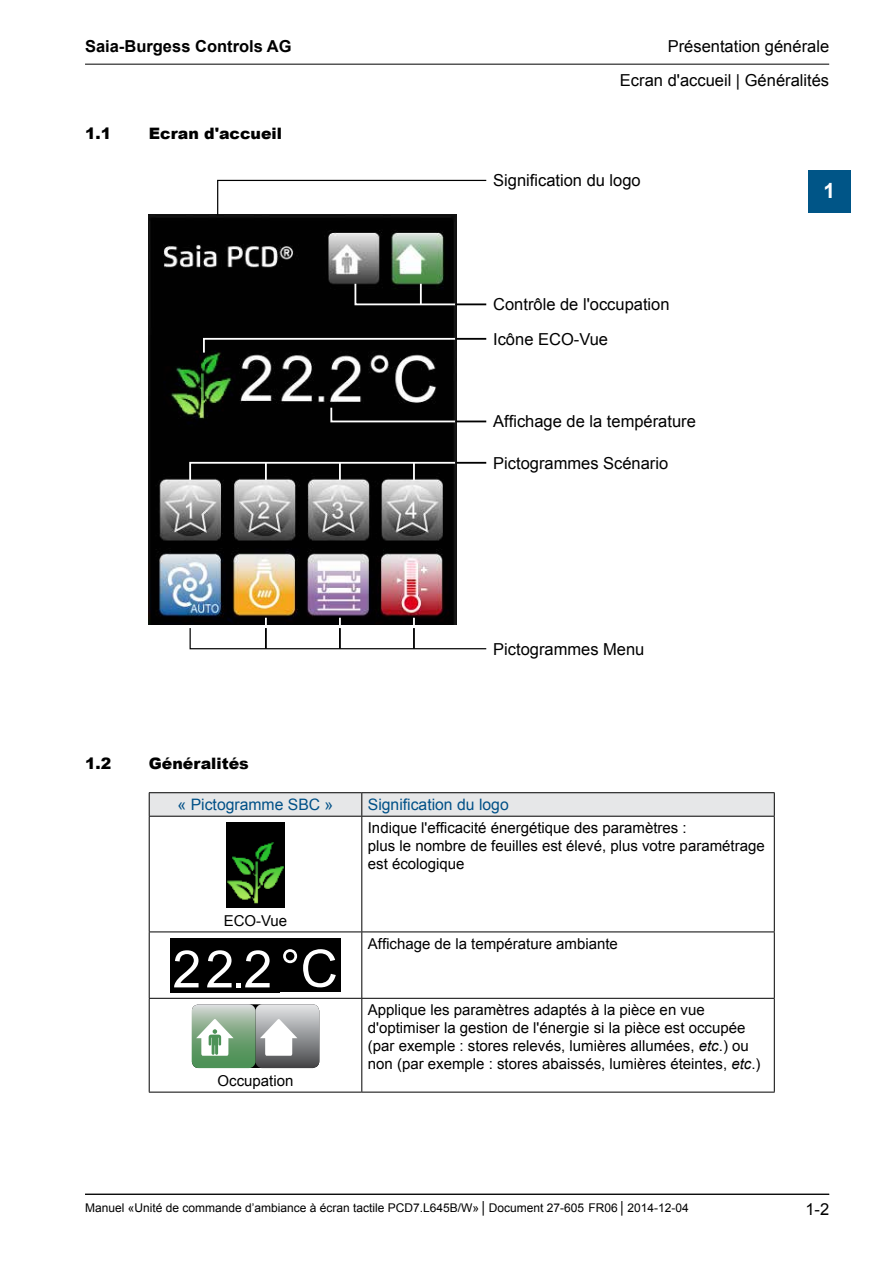
<style>
.page{position:relative;width:893px;height:1263px;background:#fff}
.page>*{position:absolute;margin:0;border:0;box-sizing:border-box;transform-origin:0 0}
.t1{font:700 21px "Arial";color:#fff}
.EN_Fliesstext_linksb{font:16.5px "Arial";color:#000}
.t2{font:700 16.5px "Arial";color:#000}
.EN_TextTabelle_Head{font:15.75px "Arial";color:#005087}
.EN_Ueberschrift_2{font:900 15.75px "Arial";color:#000}
.EN_TextTabelle_10pt{font:15px/18px "Arial";color:#000}
.t3{font:12px "Arial";color:#000}
.s1{font-style:italic}
</style>
<div class="page">
<img style="left:149px;top:215px;width:308px;height:409px">
<svg style="left:216px;top:179px;width:271px;height:37px"></svg>
<svg style="left:354px;top:282px;width:103px;height:24px;background:#1c1e1c"></svg>
<svg style="left:329px;top:406px;width:128px;height:17px;background:#1e1e1e"></svg>
<svg style="left:202px;top:337px;width:255px;height:17px;background:#1d1d1d"></svg>
<hr style="left:420px;top:284px;width:2px;height:20px;background:#fff">
<svg style="left:188px;top:461px;width:269px;height:21px;background:#303030"></svg>
<svg style="left:189px;top:618px;width:298px;height:32px"></svg>
<hr style="left:265px;top:628px;width:2px;height:21px;background:#000">
<hr style="left:339px;top:628px;width:2px;height:21px;background:#000">
<hr style="left:413px;top:628px;width:2px;height:21px;background:#000">
<hr style="left:455px;top:338px;width:31px;height:2px;background:#000">
<hr style="left:455px;top:303px;width:31px;height:2px;background:#000">
<hr style="left:455px;top:462px;width:31px;height:2px;background:#000">
<hr style="left:455px;top:421px;width:31px;height:1px;background:#000">
<hr style="left:85px;top:64px;width:744px;height:1px;background:#000">
<hr style="left:85px;top:1194px;width:744px;height:1px;background:#000">
<div style="left:808px;top:170px;width:42px;height:43px;background:#005587"></div>
<hr style="left:149px;top:932px;width:1px;height:66px;background:#000">
<hr style="left:361px;top:932px;width:1px;height:66px;background:#000">
<hr style="left:774px;top:932px;width:1px;height:66px;background:#000">
<hr style="left:149px;top:998px;width:213px;height:1px;background:#000">
<hr style="left:149px;top:999px;width:1px;height:93px;background:#000">
<hr style="left:362px;top:998px;width:413px;height:1px;background:#000">
<hr style="left:361px;top:999px;width:1px;height:93px;background:#000">
<hr style="left:774px;top:999px;width:1px;height:93px;background:#000">
<hr style="left:149px;top:1092px;width:213px;height:1px;background:#000">
<hr style="left:362px;top:1092px;width:413px;height:1px;background:#000">
<hr style="left:149px;top:792px;width:213px;height:1px;background:#000">
<hr style="left:362px;top:792px;width:413px;height:1px;background:#000">
<svg style="left:149px;top:793px;width:626px;height:23px;background:#dfe0e1"></svg>
<hr style="left:149px;top:816px;width:213px;height:1px;background:#000">
<hr style="left:149px;top:816px;width:1px;height:115px;background:#000">
<hr style="left:362px;top:816px;width:413px;height:1px;background:#000">
<hr style="left:361px;top:816px;width:1px;height:115px;background:#000">
<hr style="left:774px;top:816px;width:1px;height:115px;background:#000">
<hr style="left:149px;top:931px;width:213px;height:1px;background:#000">
<hr style="left:362px;top:931px;width:413px;height:1px;background:#000">
<img style="left:227px;top:822px;width:57px;height:86px">
<div style="left:170px;top:947px;width:33px;height:45px;background:#000"></div>
<svg style="left:174px;top:950px;width:25px;height:37px"></svg>
<div style="left:203px;top:947px;width:33px;height:45px;background:#000"></div>
<div style="left:241px;top:947px;width:33px;height:45px;background:#000"></div>
<div style="left:279px;top:938px;width:62px;height:53px;background:#000"></div>
<svg style="left:283px;top:949px;width:14px;height:14px"></svg>
<svg style="left:303px;top:949px;width:33px;height:38px"></svg>
<svg style="left:236px;top:947px;width:5px;height:45px"></svg>
<div style="left:274px;top:938px;width:5px;height:54px;background:#000"></div>
<div style="left:170px;top:938px;width:104px;height:9px;background:#000"></div>
<hr style="left:278px;top:991px;width:63px;height:1px;background:#000">
<svg style="left:207px;top:950px;width:63px;height:37px"></svg>
<svg style="left:192px;top:1004px;width:127px;height:64px"></svg>
<p class="t2" style="left:85px;top:36px;width:208px">Saia-Burgess Controls AG</p>
<p class="EN_Ueberschrift_2" style="left:85px;top:122px;width:28px">1.1</p>
<p class="EN_Ueberschrift_2" style="left:149px;top:122px;width:135px">Ecran d'accueil</p>
<p class="EN_Fliesstext_linksb" style="left:668px;top:36px;width:163px">Présentation générale</p>
<p class="EN_Fliesstext_linksb" style="left:620px;top:70px;width:211px">Ecran d'accueil | Généralités</p>
<p class="EN_Fliesstext_linksb" style="left:493px;top:170px;width:149px">Signification du logo</p>
<p class="EN_Fliesstext_linksb" style="left:493px;top:294px;width:178px">Contrôle de l'occupation</p>
<p class="EN_Fliesstext_linksb" style="left:493px;top:328px;width:116px">Icône ECO-Vue</p>
<p class="EN_Fliesstext_linksb" style="left:493px;top:411px;width:204px">Affichage de la température</p>
<p class="EN_Fliesstext_linksb" style="left:493px;top:452px;width:177px">Pictogrammes Scénario</p>
<p class="EN_Fliesstext_linksb" style="left:493px;top:638px;width:153px">Pictogrammes Menu</p>
<h1 class="t1" style="left:823px;top:177px;width:13px">1</h1>
<p class="EN_Ueberschrift_2" style="left:85px;top:752px;width:28px">1.2</p>
<p class="EN_Ueberschrift_2" style="left:149px;top:752px;width:102px">Généralités</p>
<p class="EN_TextTabelle_Head" style="left:178px;top:794px;width:157px">« Pictogramme SBC »</p>
<p class="EN_TextTabelle_Head" style="left:368px;top:794px;width:142px">Signification du logo</p>
<p class="EN_TextTabelle_10pt" style="left:224px;top:912px;width:65px">ECO-Vue</p>
<p class="EN_TextTabelle_10pt" style="left:218px;top:1072px;width:77px">Occupation</p>
<p class="EN_TextTabelle_10pt" style="left:368px;top:819px;width:398px">Indique l'efficacité énergétique des paramètres :<br>plus le nombre de feuilles est élevé, plus votre paramétrage est écologique</p>
<p class="EN_TextTabelle_10pt" style="left:368px;top:935px;width:252px">Affichage de la température ambiante</p>
<p class="EN_TextTabelle_10pt" style="left:368px;top:1001px;width:394px">Applique les paramètres adaptés à la pièce en vue d'optimiser la gestion de l'énergie si la pièce est occupée (par exemple : stores relevés, lumières allumées, <span class="s1">etc</span>.) ou non (par exemple : stores abaissés, lumières éteintes, <span class="s1">etc</span>.)</p>
<p class="t3" style="left:85px;top:1200px;width:605px">Manuel «Unité de commande d’ambiance à écran tactile PCD7.L645B/W»│Document 27-605 FR06 │ 2014-12-04</p>
<p class="EN_Fliesstext_linksb" style="left:805px;top:1199px;width:25px">1-2</p>
</div>
